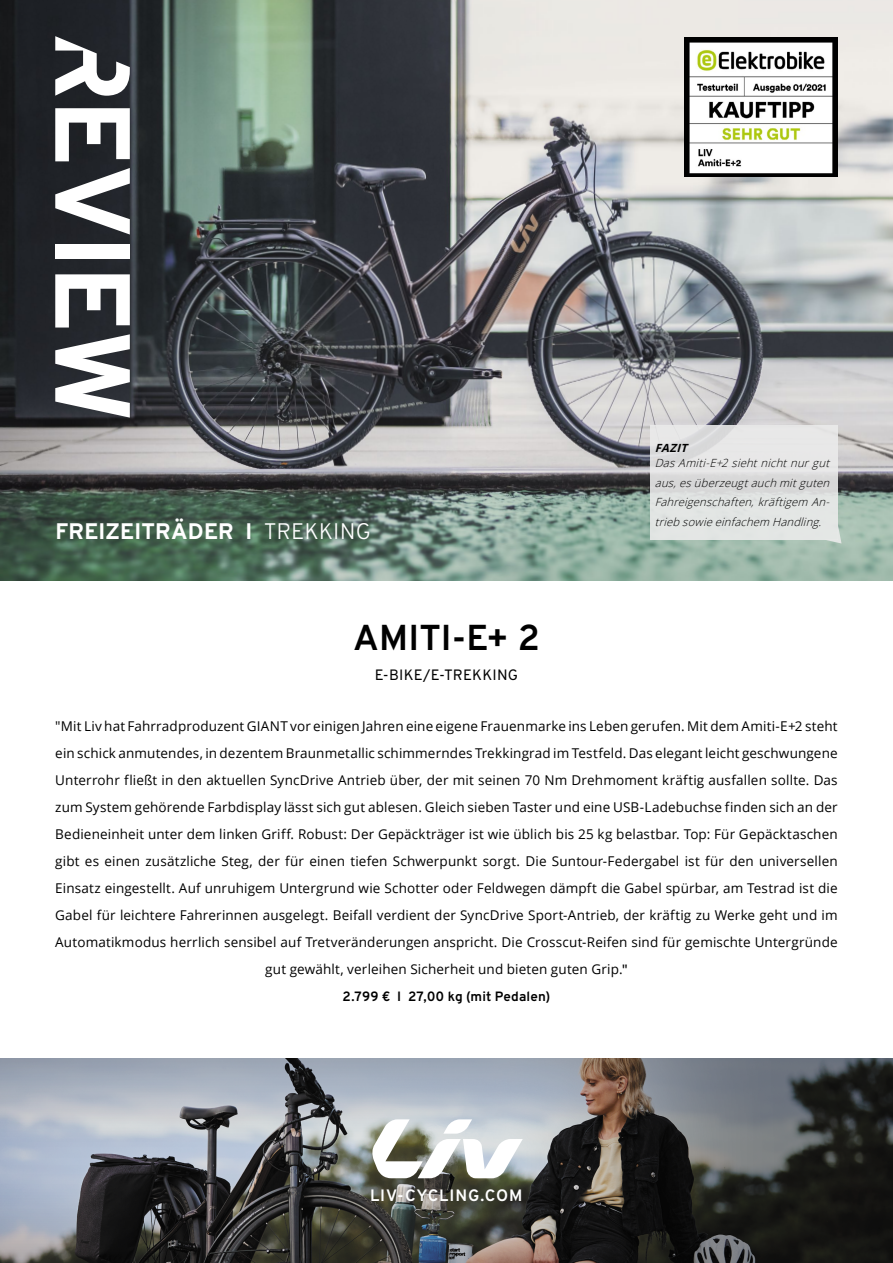
<style>
.page{position:relative;width:893px;height:1263px;background:#fff}
.page>*{position:absolute;margin:0;border:0;box-sizing:border-box;transform-origin:0 0}
.t1{font:106.5px "OVRPSS Recut";letter-spacing:-.015em;color:#fff}
.t2{font:700 36px "Overpass";color:#000}
.t3{font:800 22.5px "Overpass";letter-spacing:.01em;color:#fff}
.t4{font:700 16.5px "Overpass";letter-spacing:.055em;color:#fff}
.t5{font:15px "Overpass";letter-spacing:.015em;color:#000}
.t6{font:13.5px/27px "Open Sans";letter-spacing:.01em;color:#000;text-align:center}
.t7{font:700 13.5px "Overpass";letter-spacing:.01em;color:#000}
.t8{font:italic 300 11.25px/19.5px "Open Sans";color:#000}
.t9{font:italic 700 11.25px "Open Sans";color:#000}
.s1{font-weight:300}
.s2{font-family:"Overpass"}
</style>
<div class="page">
<img style="left:0;top:0;width:893px;height:581px">
<div style="left:0;top:1047px;width:893px;height:216px;background:#000;opacity:.44"></div>
<div style="left:651px;top:425px;width:187px;height:114px;background:linear-gradient(to right,#dfe1e0,#e4e5e4)"></div>
<svg style="left:824px;top:524px;width:17px;height:19px"></svg>
<svg style="left:372px;top:1119px;width:151px;height:59px"></svg>
<img style="left:685px;top:37px;width:153px;height:139px">
<h1 class="t1" style="left:168px;top:28px;width:395px;rotate:90deg">REVIEW</h1>
<h3 class="t3" style="left:55px;top:515px;width:317px">FREIZEITRÄDER I <span class="s1">TREKKING</span></h3>
<p class="t9" style="left:655px;top:440px;width:38px">FAZIT</p>
<p class="t8" style="left:655px;top:453px;width:180px">DasAmiti-E+2siehtnichtnurgut aus,esüberzeugtauchmitguten Fahreigenschaften,kräftigem An&shy;triebsowieeinfachem Handling.</p>
<h2 class="t2" style="left:353px;top:611px;width:188px">AMITI-E+ 2</h2>
<p class="t5" style="left:375px;top:664px;width:145px">E-BIKE/E-TREKKING</p>
<p class="t6" style="left:55px;top:712px;width:784px">"Mit Liv hat Fahrradproduzent GIANT vor einigen Jahren eine eigene Frauenmarke ins Leben gerufen. Mit dem Amiti-E+2 steht ein schick anmutendes, in dezentem Braunmetallic schimmerndes Trekkingrad im Testfeld. Das elegant leicht geschwungene Unterrohr fließt in den aktuellen SyncDrive Antrieb über, der mit seinen 70 Nm Drehmoment kräftig ausfallen sollte. Das zum System gehörende Farbdisplay lässt sich gut ablesen. Gleich sieben Taster und eine USB-Ladebuchse finden sich an der Bedieneinheit unter dem linken Griff. Robust: Der Gepäckträger ist wie üblich bis 25 kg belastbar. Top: Für Gepäcktaschen gibt es einen zusätzliche Steg, der für einen tiefen Schwerpunkt sorgt. Die Suntour-Federgabel ist für den universellen Einsatz eingestellt. Auf unruhigem Untergrund wie Schotter oder Feldwegen dämpft die Gabel spürbar, am Testrad ist die Gabel für leichtere Fahrerinnen ausgelegt. Beifall verdient der SyncDrive Sport-Antrieb, der kräftig zu Werke geht und im Automatikmodus herrlich sensibel auf Tretveränderungen anspricht. Die Crosscut-Reifen sind für gemischte Untergründe gut gewählt, verleihen Sicherheit und bieten guten Grip.<span class="s2">"</span></p>
<p class="t7" style="left:343px;top:986px;width:209px">2.799 € I 27,00 kg (mit Pedalen)</p>
<p class="t4" style="left:370px;top:1183px;width:154px">LIV-CYCLING.COM</p>
</div>
